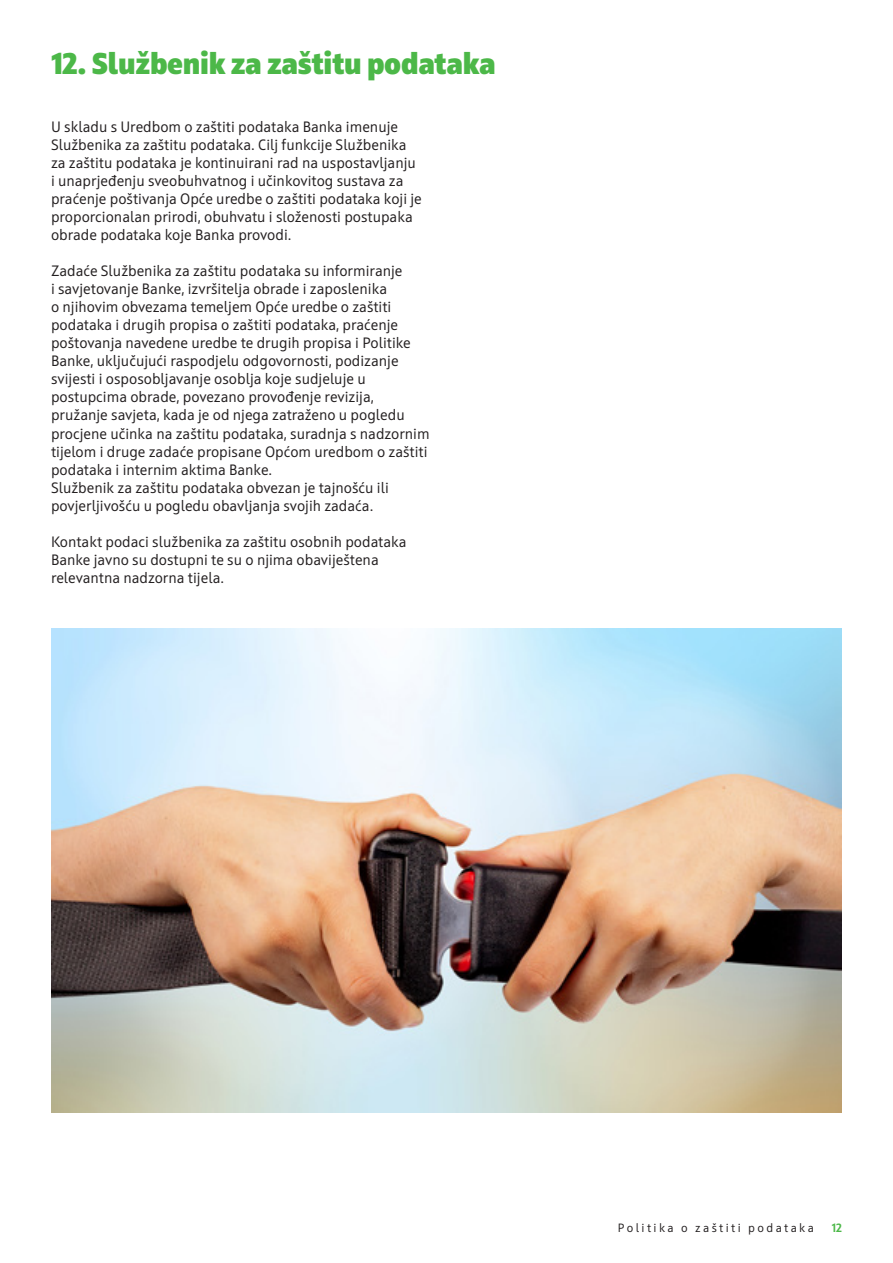
<style>
.page{position:relative;width:893px;height:1263px;background:#fff}
.page>*{position:absolute;margin:0;border:0;box-sizing:border-box;transform-origin:0 0}
.t1{font:800 30px "Squad";letter-spacing:-.01em;color:#4cb848}
.t2{font:15px/18px "Squad";color:#231f20}
.t3{font:12px "Squad";letter-spacing:.2em;color:#231f20}
.t4{font:700 12px "Squad";color:#4cb848}
</style>
<div class="page">
<img style="left:51px;top:629px;width:791px;height:484px">
<p class="t1" style="left:51px;top:44px;width:446px">12. Službenik za zaštitu podataka</p>
<p class="t2" style="left:51px;top:118px;width:372px">U skladu s Uredbom o zaštiti podataka Banka imenuje Službenika za zaštitu podataka. Cilj funkcije Službenika za zaštitu podataka je kontinuirani rad na uspostavljanju i unaprjeđenju sveobuhvatnog i učinkovitog sustava za praćenje poštivanja Opće uredbe o zaštiti podataka koji je proporcionalan prirodi, obuhvatu i složenosti postupaka obrade podataka koje Banka provodi.</p>
<p class="t2" style="left:51px;top:262px;width:380px">Zadaće Službenika za zaštitu podataka su informiranje<br>i savjetovanje Banke, izvršitelja obrade i zaposlenika<br>o njihovim obvezama temeljem Opće uredbe o zaštiti podataka i drugih propisa o zaštiti podataka, praćenje poštovanja navedene uredbe te drugih propisa i Politike Banke, uključujući raspodjelu odgovornosti, podizanje svijesti i osposobljavanje osoblja koje sudjeluje u postupcima obrade, povezano provođenje revizija, pružanje savjeta, kada je od njega zatraženo u pogledu procjene učinka na zaštitu podataka, suradnja s nadzornim tijelom i druge zadaće propisane Općom uredbom o zaštiti podataka i internim aktima Banke.</p>
<p class="t2" style="left:51px;top:478px;width:339px">Službenik za zaštitu podataka obvezan je tajnošću ili povjerljivošću u pogledu obavljanja svojih zadaća.</p>
<p class="t2" style="left:51px;top:532px;width:357px">Kontakt podaci službenika za zaštitu osobnih podataka<br>Banke javno su dostupni te su o njima obaviještena relevantna nadzorna tijela.</p>
<p class="t3" style="left:618px;top:1220px;width:198px">Politika o zaštiti podataka</p>
<p class="t4" style="left:832px;top:1220px;width:12px">12</p>
</div>
